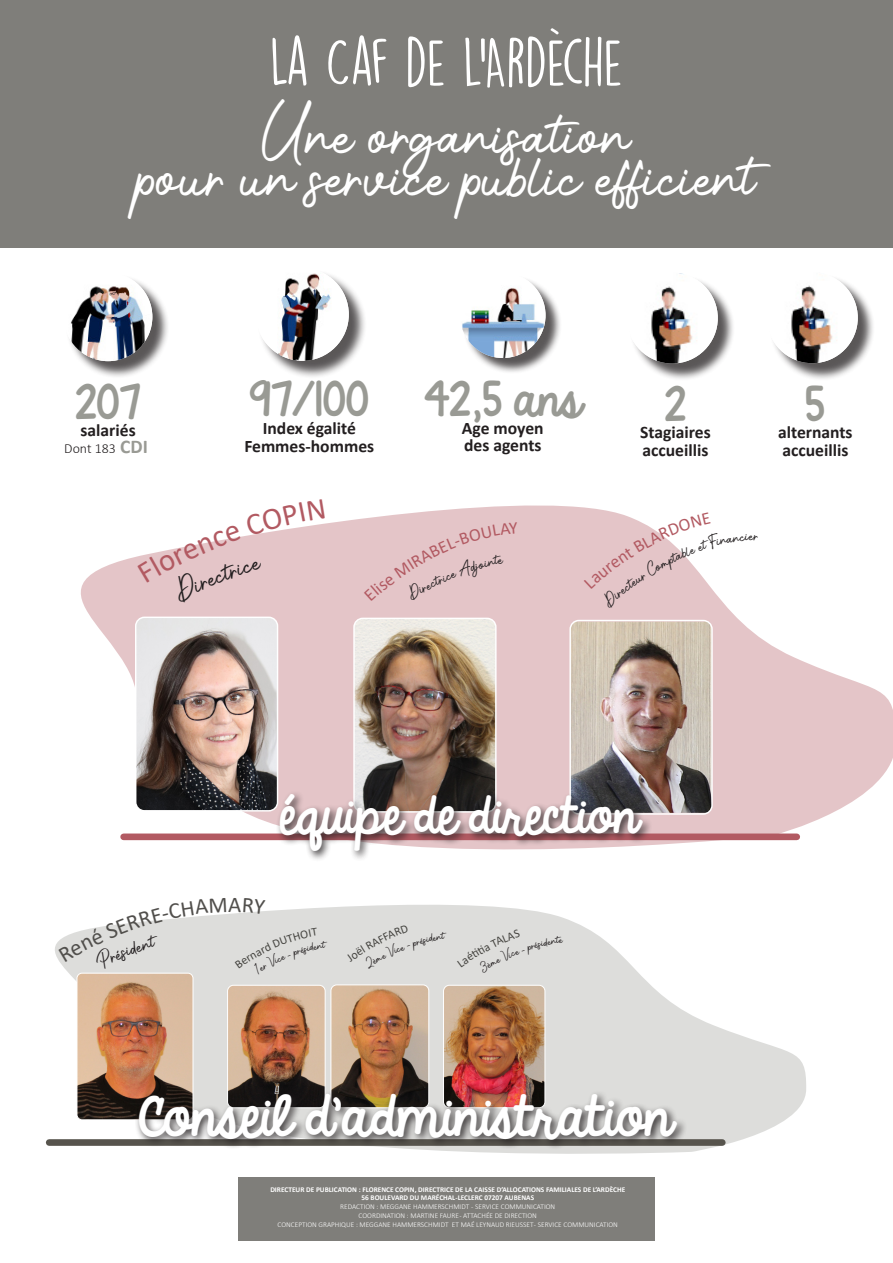
<style>
.page{position:relative;width:893px;height:1263px;background:#fff}
.page>*{position:absolute;margin:0;border:0;box-sizing:border-box;transform-origin:0 0}
.t1{font:60.45px "DK Lemon Yellow Sun";letter-spacing:-.02em;color:#fff}
.t2{font:49.65px "KG Always A Good Time";color:#fff}
.t3{font:44.4px "KG Always A Good Time";color:#fff}
.t4{font:42px "KG Always A Good Time";color:#999a94}
.t5{font:37.8px "Photoshoot";letter-spacing:-.02em;color:#fff}
.t6{font:700 17.55px "Calibri";color:#231f20}
.t7{font:300 13.95px "Calibri";color:#231f20}
.t8{font:300 7.35px/8.9px "Calibri";color:#fff;text-align:center}
.s1{font-weight:700;font-size:19.5px;color:#999a94}
.s2{font-weight:700}
</style>
<div class="page">
<svg style="left:80px;top:505px;width:813px;height:340px;fill:#e4c5c8"></svg>
<div style="left:0;top:0;width:893px;height:248px;background:#7f7e7a"></div>
<div style="left:124px;top:833px;width:673px;height:7px;background:#b25a62"></div>
<div style="left:66px;top:275px;width:104px;height:103px;background:#231f20;opacity:.75"></div>
<img style="left:64px;top:273px;width:88px;height:88px;border-radius:44px">
<div style="left:258px;top:270px;width:109px;height:109px;background:#231f20;opacity:.75"></div>
<img style="left:256px;top:268px;width:93px;height:93px;border-radius:46px">
<div style="left:462px;top:275px;width:100px;height:100px;background:#231f20;opacity:.75"></div>
<img style="left:460px;top:273px;width:86px;height:85px;border-radius:43px">
<div style="left:629px;top:275px;width:106px;height:106px;background:#231f20;opacity:.75"></div>
<img style="left:627px;top:273px;width:91px;height:90px;border-radius:45px">
<div style="left:238px;top:1177px;width:417px;height:64px;background:#7f7e7a"></div>
<svg style="left:45px;top:905px;width:761px;height:249px;fill:#dddddb"></svg>
<img style="left:136px;top:617px;width:142px;height:194px">
<div style="left:135px;top:617px;width:143px;height:194px;border:1px solid #fff;border-radius:9px"></div>
<div style="left:49px;top:1139px;width:673px;height:7px;background:#57544d"></div>
<img style="left:77px;top:974px;width:116px;height:146px">
<div style="left:77px;top:973px;width:116px;height:147px;border:1px solid #fff;border-radius:5px"></div>
<img style="left:228px;top:985px;width:97px;height:104px">
<div style="left:227px;top:985px;width:99px;height:123px;border:1px solid #fff;border-radius:6px"></div>
<img style="left:331px;top:985px;width:98px;height:104px">
<div style="left:330px;top:984px;width:99px;height:124px;border:1px solid #fff;border-radius:6px"></div>
<img style="left:443px;top:985px;width:102px;height:104px">
<div style="left:443px;top:985px;width:102px;height:123px;border:1px solid #fff;border-radius:6px"></div>
<div style="left:134px;top:1089px;width:553px;height:61px;background:#231f20;opacity:.88"></div>
<img style="left:570px;top:622px;width:142px;height:191px">
<div style="left:569px;top:620px;width:144px;height:195px;border:1px solid #fff;border-radius:9px"></div>
<img style="left:354px;top:618px;width:142px;height:172px">
<div style="left:353px;top:618px;width:144px;height:194px;border:1px solid #fff;border-radius:9px"></div>
<div style="left:275px;top:790px;width:378px;height:71px;background:#231f20;opacity:.89"></div>
<div style="left:769px;top:274px;width:106px;height:107px;background:#231f20;opacity:.75"></div>
<img style="left:767px;top:272px;width:91px;height:91px;border-radius:45px">
<svg style="left:137px;top:505px;width:188px;height:100px"></svg>
<svg style="left:58px;top:905px;width:270px;height:69px"></svg>
<div style="left:346px;top:924px;width:102px;height:46px;background:#dddddb"></div>
<div style="left:457px;top:929px;width:106px;height:44px;background:#dddddb"></div>
<svg style="left:584px;top:512px;width:174px;height:97px"></svg>
<div style="left:364px;top:522px;width:154px;height:80px;background:#e4c5c8"></div>
<p class="t1" style="left:269px;top:26px;width:355px">LA CAF DE L’ARDÈCHE</p>
<p class="t5" style="left:262px;top:117px;width:370px">Une organisation</p>
<p class="t5" style="left:136px;top:159px;width:644px">pour un service public efficient</p>
<p class="t4" style="left:75px;top:371px;width:67px">207</p>
<p class="t6" style="left:81px;top:418px;width:57px">salariés</p>
<p class="t7" style="left:64px;top:440px;width:85px">Dont 183 <span class="s1">CDI</span></p>
<p class="t4" style="left:250px;top:368px;width:121px">97/100</p>
<p class="t6" style="left:263px;top:416px;width:95px">Index égalité</p>
<p class="t6" style="left:244px;top:433px;width:131px">Femmes-hommes</p>
<p class="t4" style="left:425px;top:368px;width:158px">42,5 ans</p>
<p class="t6" style="left:462px;top:416px;width:83px">Age moyen</p>
<p class="t6" style="left:464px;top:433px;width:79px">des agents</p>
<p class="t4" style="left:665px;top:373px;width:23px">2</p>
<p class="t6" style="left:640px;top:420px;width:72px">Stagiaires</p>
<p class="t6" style="left:642px;top:438px;width:68px">accueillis</p>
<p class="t4" style="left:806px;top:372px;width:21px">5</p>
<p class="t6" style="left:778px;top:420px;width:76px">alternants</p>
<p class="t6" style="left:782px;top:437px;width:68px">accueillis</p>
<p class="t3" style="left:280px;top:783px;width:360px">équipe de direction</p>
<p class="t2" style="left:139px;top:1079px;width:535px">Conseil d’administration</p>
<p class="t8" style="left:270px;top:1185px;width:356px"><span class="s2">DIRECTEUR DE PUBLICATION : FLORENCE COPIN, DIRECTRICE DE LA CAISSE D’ALLOCATIONS FAMILIALES DE L’ARDÈCHE 56 BOULEVARD DU MARÉCHAL-LECLERC 07207 AUBENAS<br></span>REDACTION : MEGGANE HAMMERSCHMIDT - SERVICE COMMUNICATION<br>COORDINATION : MARTINE FAURE - ATTACHÉE DE DIRECTION<br>CONCEPTION GRAPHIQUE : MEGGANE HAMMERSCHMIDT ET MAÉ LEYNAUD RIEUSSET - SERVICE COMMUNICATION</p>
</div>
